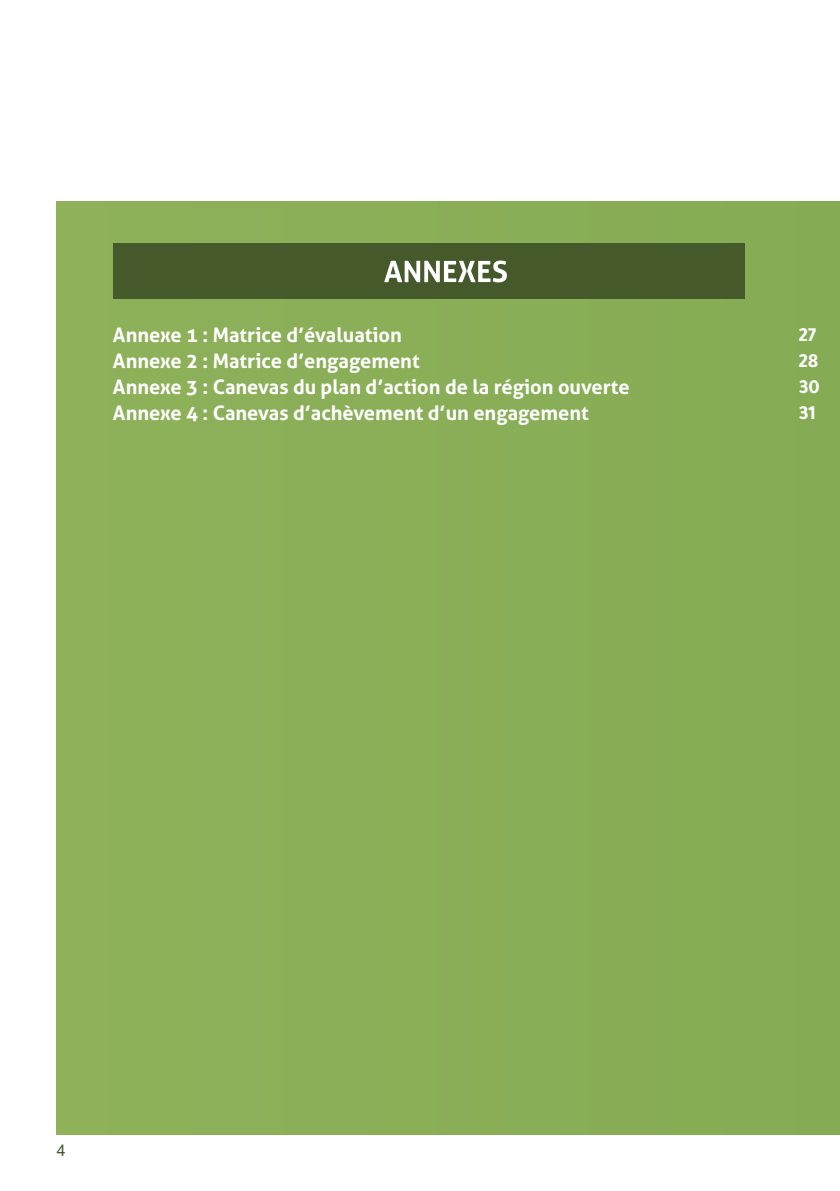
<style>
.page{position:relative;width:840px;height:1191px;background:#fff}
.page>*{position:absolute;margin:0;border:0;box-sizing:border-box;transform-origin:0 0}
.t1{font:700 20px "Aller";color:#fff}
.t2{font:700 20px "Tajawal";color:#fff}
.t3{font:16px "Arial";color:#45592b}
</style>
<div class="page">
<div style="left:57px;top:201px;width:782px;height:933px;background:#89ae57"></div>
<div style="left:113px;top:243px;width:630px;height:56px;background:#45592b"></div>
<svg style="left:384px;top:260px;width:122px;height:22px"></svg>
<p class="t1" style="left:113px;top:323px;width:290px">Annexe 1 : Matrice d’évaluation</p>
<p class="t1" style="left:113px;top:349px;width:308px">Annexe 2 : Matrice d’engagement</p>
<p class="t1" style="left:113px;top:375px;width:518px">Annexe 3 : Canevas du plan d’action de la région ouverte</p>
<p class="t1" style="left:113px;top:401px;width:477px">Annexe 4 : Canevas d’achèvement d’un engagement</p>
<p class="t2" style="left:797px;top:319px;width:19px">27</p>
<p class="t2" style="left:797px;top:345px;width:21px">28</p>
<p class="t2" style="left:797px;top:371px;width:23px">30</p>
<p class="t2" style="left:797px;top:397px;width:19px">31</p>
<p class="t3" style="left:57px;top:1139px;width:10px">4</p>
</div>
